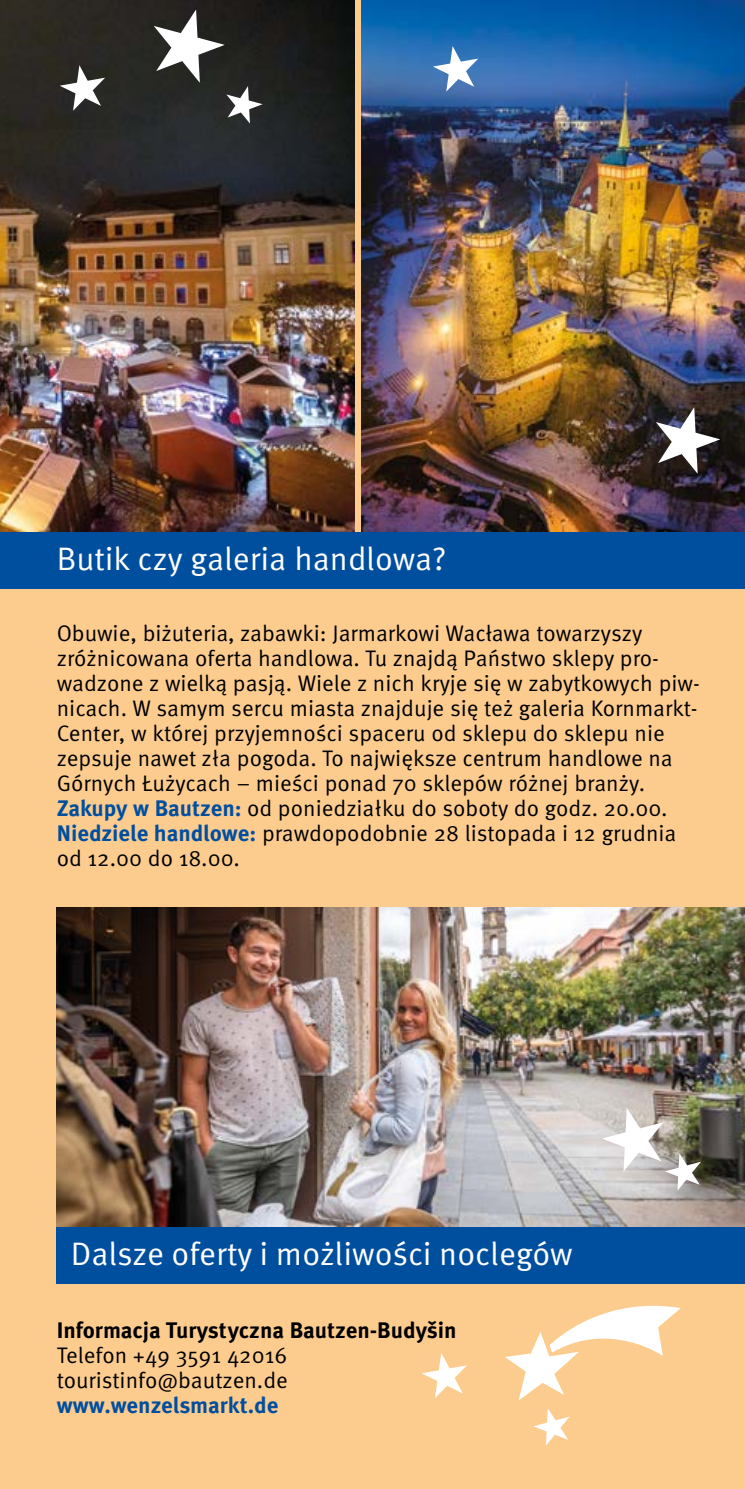
<style>
.page{position:relative;width:745px;height:1489px;background:#fff}
.page>*{position:absolute;margin:0;border:0;box-sizing:border-box;transform-origin:0 0}
.t1{font:32.5px "Meta Pro Norm";color:#fff}
.t2{font:22.5px/25px "Meta Pro Norm";color:#000}
.t3{font:700 22.5px "Meta Pro";color:#000}
.t4{font:700 22.5px "Meta Pro";color:#004f9f}
.s1{font-family:"Meta Pro";font-weight:700;color:#004f9f}
</style>
<div class="page">
<div style="left:0;top:0;width:744px;height:1488px;background:#fccb8e"></div>
<img style="left:57px;top:907px;width:687px;height:319px">
<img style="left:0;top:0;width:354px;height:531px">
<img style="left:361px;top:0;width:383px;height:531px">
<svg style="left:142px;top:0;width:124px;height:125px;background:#424240"></svg>
<svg style="left:645px;top:398px;width:81px;height:79px;background:#565050"></svg>
<svg style="left:432px;top:46px;width:46px;height:46px;background:#779fcc"></svg>
<svg style="left:60px;top:65px;width:45px;height:46px;background:#6c6c69"></svg>
<div style="left:0;top:531px;width:744px;height:57px;background:#004f9f"></div>
<div style="left:57px;top:1226px;width:687px;height:57px;background:#004f9f"></div>
<svg style="left:601px;top:1107px;width:105px;height:85px;background:#b8b5ad"></svg>
<svg style="left:422px;top:1353px;width:44px;height:45px"></svg>
<svg style="left:505px;top:1305px;width:175px;height:141px"></svg>
<p class="t1" style="left:57px;top:534px;width:391px">Butik czy galeria handlowa?</p>
<p class="t2" style="left:57px;top:619px;width:603px">Obuwie, biżuteria, zabawki: Jarmarkowi Wacława towarzyszy zróżnicowana oferta handlowa. Tu znajdą Państwo sklepy pro-</p>
<p class="t2" style="left:57px;top:669px;width:644px">wadzone z wielką pasją. Wiele z nich kryje się w zabytkowych piw&shy;nicach. W samym sercu miasta znajduje się też galeria Kornmarkt-</p>
<p class="t2" style="left:57px;top:719px;width:609px">Center, w której przyjemności spaceru od sklepu do sklepu nie</p>
<p class="t2" style="left:57px;top:744px;width:617px">zepsuje nawet zła pogoda. To największe centrum handlowe na</p>
<p class="t2" style="left:57px;top:769px;width:589px">Górnych Łużycach – mieści ponad 70 sklepów różnej branży.</p>
<p class="t2" style="left:57px;top:794px;width:612px"><span class="s1">Zakupy w Bautzen:</span> od poniedziałku do soboty do godz. 20.00.</p>
<p class="t2" style="left:57px;top:819px;width:620px"><span class="s1">Niedziele handlowe:</span> prawdopodobnie 28 listopada i 12 grudnia</p>
<p class="t2" style="left:57px;top:844px;width:184px">od 12.00 do 18.00.</p>
<p class="t1" style="left:71px;top:1229px;width:503px">Dalsze oferty i możliwości noclegów</p>
<p class="t3" style="left:57px;top:1311px;width:401px">Informacja Turystyczna Bautzen-Budyšin</p>
<p class="t2" style="left:57px;top:1340px;width:232px">Telefon +49 3591 42016</p>
<p class="t2" style="left:57px;top:1365px;width:232px">touristinfo@bautzen.de</p>
<p class="t4" style="left:57px;top:1386px;width:223px">www.wenzelsmarkt.de</p>
</div>
